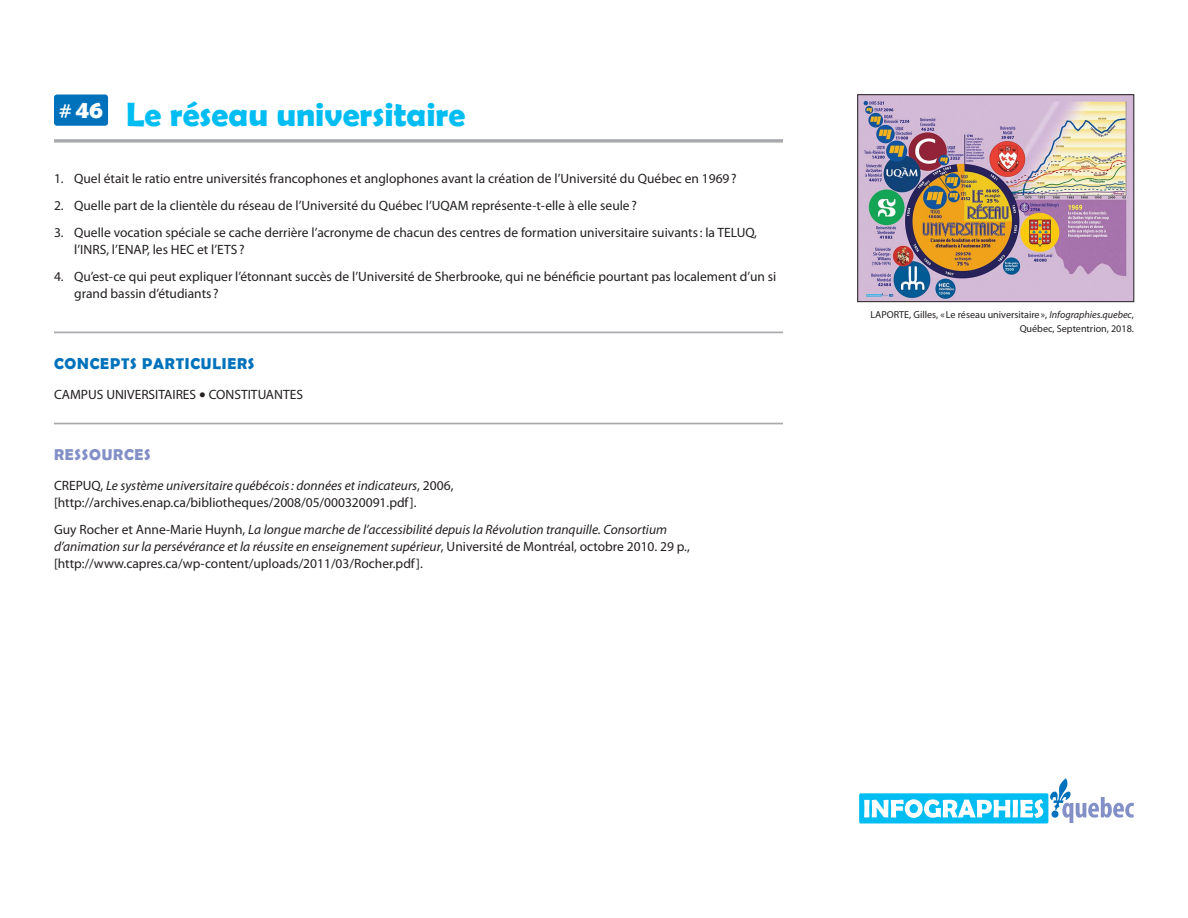
<style>
.page{position:relative;width:1188px;height:918px;background:#fff}
.page>*{position:absolute;margin:0;border:0;box-sizing:border-box;transform-origin:0 0}
.TITRE{font:700 33.75px "Berlin Sans FB Demi";color:#01bdf2}
.t1{font:700 24.9px "Berlin Sans FB Demi";color:#fff}
.SOUS-TITRE-1{font:700 15.75px "Berlin Sans FB Demi";letter-spacing:.05em;color:#0072bc}
.SOUS-TITRE-2{font:700 15.75px "Berlin Sans FB Demi";letter-spacing:.05em;color:#838fc7}
.ÉNUMÉRATION{font:13.5px/16.8px "Myriad Pro";color:#231f20}
.TEXTE{font:italic 13.5px/16.8px "Myriad Pro";color:#231f20}
.TEXTE-2{font:13.5px/16.8px "Myriad Pro";color:#231f20}
.TEXTE-3{font:10.2px/13.5px "Myriad Pro";color:#231f20;text-align:right}
.s1{font-size:18.75px}
.s2{font-size:23.7px}
.s3{font-style:italic}
.s4{font-style:normal}
</style>
<div class="page">
<svg style="left:54px;top:139px;width:729px;height:4px;background:#b5b6b9"></svg>
<hr style="left:54px;top:332px;width:729px;height:1px;background:#a8a9ad">
<hr style="left:54px;top:423px;width:729px;height:1px;background:#a8a9ad">
<div style="left:54px;top:94px;width:54px;height:32px;background:#0072bc;border-radius:3px"></div>
<svg style="left:859px;top:778px;width:275px;height:45px"></svg>
<img style="left:860px;top:96px;width:272px;height:204px">
<div style="left:858px;top:94px;width:276px;height:208px;border:1px solid #231f20"></div>
<p class="t1" style="left:59px;top:95px;width:46px"><span class="s1">#</span>46</p>
<p class="TITRE" style="left:126px;top:95px;width:341px">Le réseau universitaire</p>
<p class="ÉNUMÉRATION" style="left:54px;top:170px;width:684px">1. Quel était le ratio entre universités francophones et anglophones avant la création de l’Université du Québec en 1969?</p>
<p class="ÉNUMÉRATION" style="left:54px;top:197px;width:584px">2. Quelle part de la clientèle du réseau de l’Université du Québec l’UQAM représente-t-elle à elle seule?</p>
<p class="ÉNUMÉRATION" style="left:74px;top:224px;width:684px;text-indent:-20px">3. Quelle vocation spéciale se cache derrière l’acronyme de chacun des centres de formation universitaire suivants: la TELUQ, l’INRS, l’ENAP, les HEC et l’ETS ?</p>
<p class="ÉNUMÉRATION" style="left:74px;top:268px;width:704px;text-indent:-20px">4. Qu’est-ce qui peut expliquer l’étonnant succès de l’Université de Sherbrooke, qui ne bénéficie pourtant pas localement d’un si grand bassin d’étudiants ?</p>
<p class="SOUS-TITRE-1" style="left:54px;top:354px;width:202px">CONCEPTS PARTICULIERS</p>
<p class="ÉNUMÉRATION" style="left:54px;top:386px;width:251px">CAMPUS UNIVERSITAIRES <span class="s2">•</span> CONSTITUANTES</p>
<p class="SOUS-TITRE-2" style="left:54px;top:445px;width:98px">RESSOURCES</p>
<p class="TEXTE-2" style="left:54px;top:478px;width:401px">CREPUQ, <span class="s3">Le système universitaire québécois: données et indicateurs</span>, 2006, [http://archives.enap.ca/bibliotheques/2008/05/000320091.pdf].</p>
<p class="TEXTE" style="left:54px;top:521px;width:637px"><span class="s4">Guy Rocher et Anne-Marie Huynh,</span> La longue marche de l’accessibilité depuis la Révolution tranquille. Consortium d’animation sur la persévérance et la réussite en enseignement supérieur<span class="s4">, Université de Montréal, octobre 2010. 29 p., [http://www.capres.ca/wp-content/uploads/2011/03/Rocher.pdf].</span></p>
<p class="TEXTE-3" style="left:870px;top:308px;width:265px">LAPORTE, Gilles, « Le réseau universitaire», <span class="s3">Infographies.quebec</span>,<br>Québec, Septentrion, 2018.</p>
</div>
